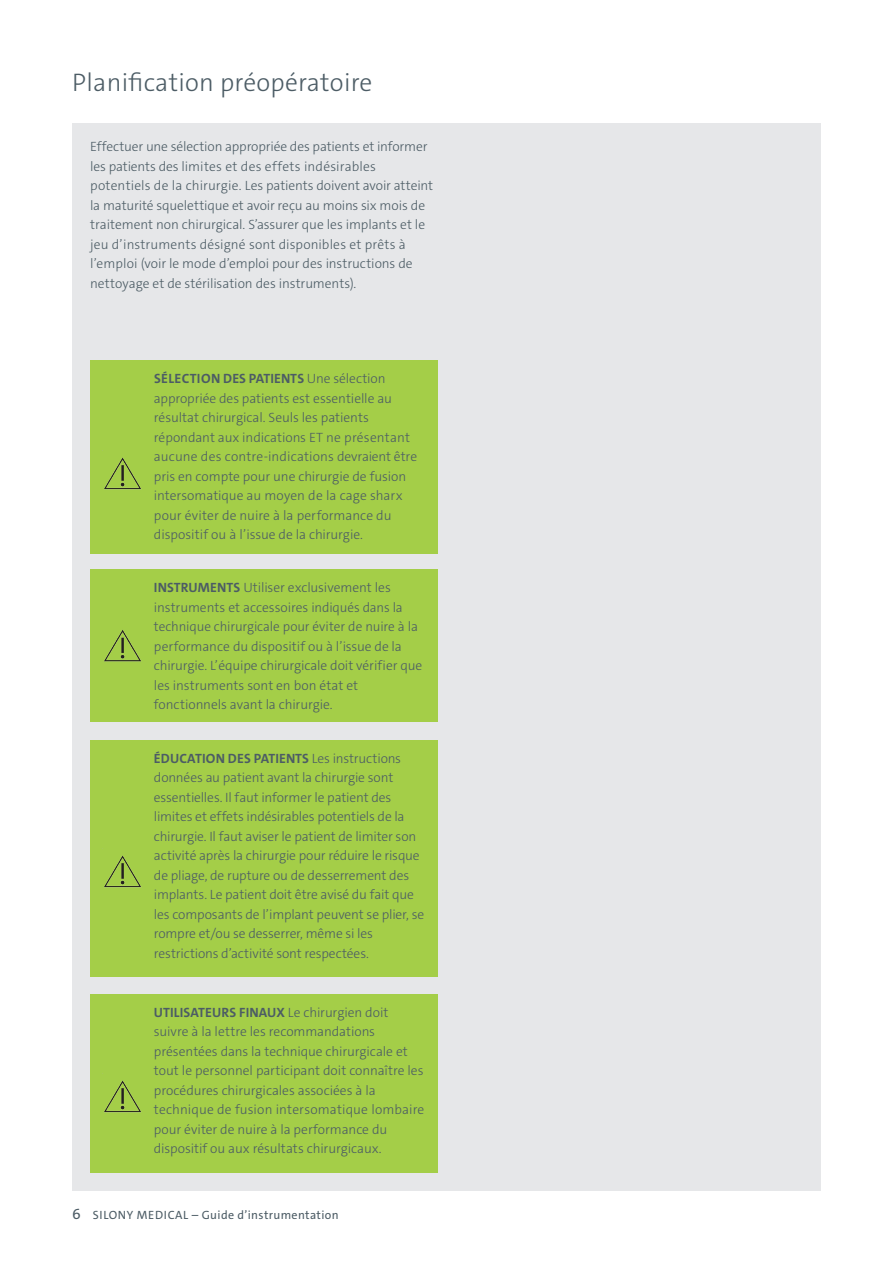
<style>
.page{position:relative;width:893px;height:1263px;background:#fff}
.page>*{position:absolute;margin:0;border:0;box-sizing:border-box;transform-origin:0 0}
.t1{font:300 25.5px "The Sans C4 s";letter-spacing:.01em;color:#4c5c65}
.t2{font:300 13.5px/19.5px "The Sans C4 s";letter-spacing:-.005em;color:#4c5c65}
.t3{font:12px "The Sans C4 s";letter-spacing:.03em;color:#4c5c65}
.s1{font-weight:700}
.s2{font-size:15px}
</style>
<div class="page">
<div style="left:72px;top:123px;width:749px;height:1068px;background:#e6e7e9"></div>
<div style="left:90px;top:361px;width:348px;height:193px;background:#a4ce48"></div>
<img style="left:104px;top:457px;width:37px;height:33px">
<div style="left:90px;top:569px;width:348px;height:153px;background:#a4ce48"></div>
<img style="left:104px;top:630px;width:37px;height:32px">
<div style="left:90px;top:740px;width:348px;height:237px;background:#a4ce48"></div>
<img style="left:104px;top:855px;width:37px;height:33px">
<div style="left:90px;top:994px;width:348px;height:179px;background:#a4ce48"></div>
<img style="left:104px;top:1080px;width:37px;height:33px">
<h1 class="t1" style="left:72px;top:66px;width:302px">Planification préopératoire</h1>
<p class="t2" style="left:90px;top:137px;width:345px">Effectuer une sélection appropriée des patients et informer les patients des limites et des effets indésirables potentiels de la chirurgie. Les patients doivent avoir atteint la maturité squelettique et avoir reçu au moins six mois de traitement non chirurgical. S’assurer que les implants et le jeu d’instruments désigné sont disponibles et prêts à l’emploi (voir le mode d’emploi pour des instructions de nettoyage et de stérilisation des instruments).</p>
<p class="t2" style="left:154px;top:369px;width:265px"><span class="s1">SÉLECTION DES PATIENTS</span> Une sélection appropriée des patients est essentielle au résultat chirurgical. Seuls les patients répondant aux indications ET ne présentant aucune des contre-indications devraient être pris en compte pour une chirurgie de fusion intersomatique au moyen de la cage sharx pour éviter de nuire à la performance du dispositif ou à l’issue de la chirurgie.</p>
<p class="t2" style="left:154px;top:578px;width:270px"><span class="s1">INSTRUMENTS</span> Utiliser exclusivement les instruments et accessoires indiqués dans la technique chirurgicale pour éviter de nuire à la performance du dispositif ou à l’issue de la chirurgie. L’équipe chirurgicale doit vérifier que les instruments sont en bon état et fonctionnels avant la chirurgie.</p>
<p class="t2" style="left:154px;top:748px;width:272px"><span class="s1">ÉDUCATION DES PATIENTS</span> Les instructions données au patient avant la chirurgie sont essentielles. Il faut informer le patient des limites et effets indésirables potentiels de la chirurgie. Il faut aviser le patient de limiter son activité après la chirurgie pour réduire le risque de pliage, de rupture ou de desserrement des implants. Le patient doit être avisé du fait que les composants de l’implant peuvent se plier, se rompre et/ou se desserrer, même si les restrictions d’activité sont respectées.</p>
<p class="t2" style="left:154px;top:1002px;width:272px"><span class="s1">UTILISATEURS FINAUX</span> Le chirurgien doit suivre à la lettre les recommandations présentées dans la technique chirurgicale et tout le personnel participant doit connaître les procédures chirurgicales associées à la technique de fusion intersomatique lombaire pour éviter de nuire à la performance du dispositif ou aux résultats chirurgicaux.</p>
<p class="t3" style="left:72px;top:1207px;width:268px"><span class="s2">6</span> SILONY MEDICAL – Guide d’instrumentation</p>
</div>
